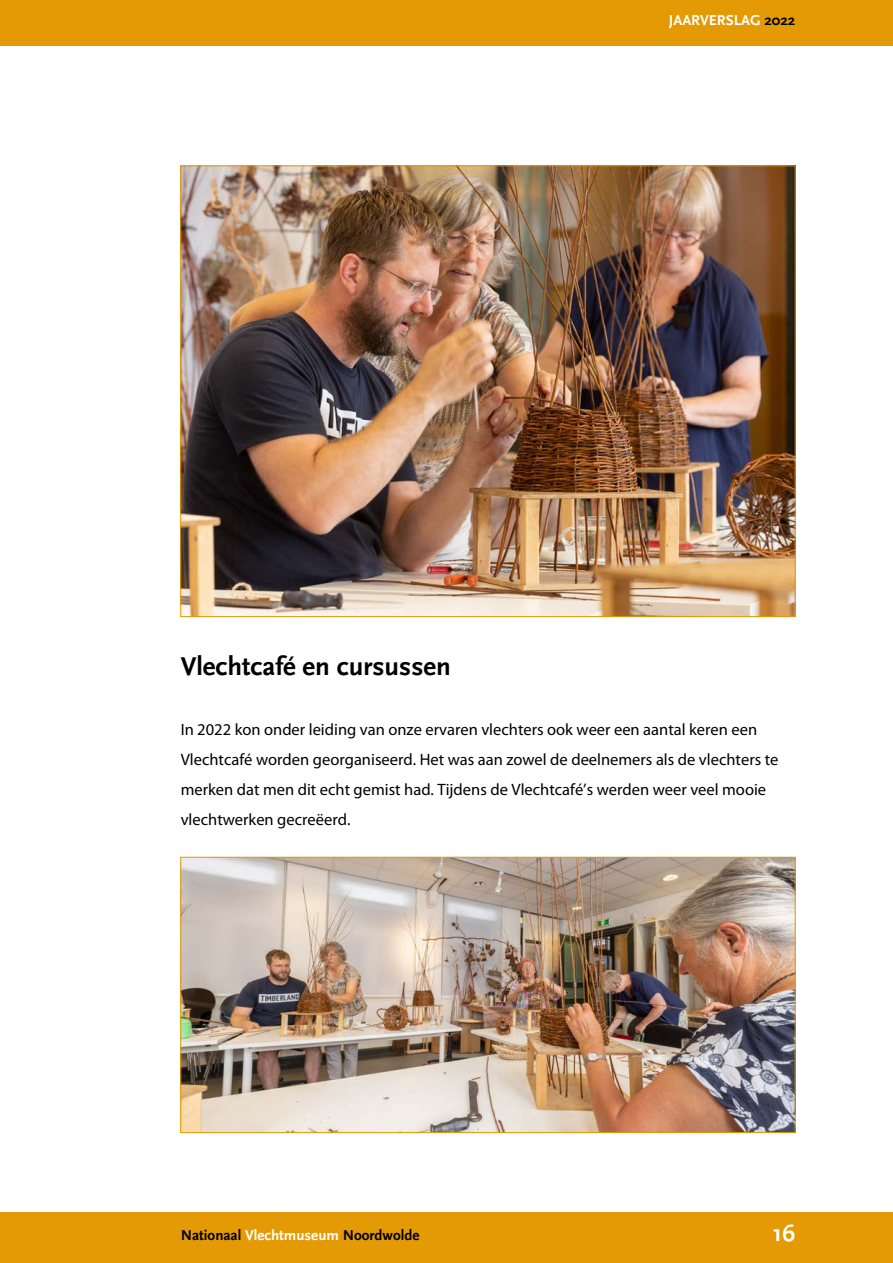
<style>
.page{position:relative;width:893px;height:1263px;background:#fff}
.page>*{position:absolute;margin:0;border:0;box-sizing:border-box;transform-origin:0 0}
.t1{font:700 27px "Scala Sans";color:#000}
.t2{font:700 24px "Scala Sans";color:#fff}
.t3{font:16.5px/30px "Myriad Pro";color:#000}
.t4{font:700 15px "Scala Sans";color:#000}
.t5{font:700 15px "Scala Sans";color:#fff}
.s1{color:#000}
.s2{color:#fff}
</style>
<div class="page">
<div style="left:0;top:1212px;width:893px;height:51px;background:#e49a04"></div>
<div style="left:0;top:0;width:893px;height:46px;background:#e49a04"></div>
<img style="left:182px;top:167px;width:611px;height:448px">
<img style="left:182px;top:859px;width:611px;height:272px">
<div style="left:180px;top:857px;width:615px;height:276px;border:1px solid #e49a04"></div>
<p class="t5" style="left:669px;top:12px;width:128px">JAARVERSLAG <span class="s1">2022</span></p>
<h1 class="t1" style="left:181px;top:652px;width:272px">Vlechtcafé en cursussen</h1>
<p class="t3" style="left:181px;top:714px;width:599px">In 2022 kon onder leiding van onze ervaren vlechters ook weer een aantal keren een Vlechtcafé worden georganiseerd. Het was aan zowel de deelnemers als de vlechters te merken dat men dit echt gemist had. Tijdens de Vlechtcafé’s werden weer veel mooie vlechtwerken gecreëerd.</p>
<p class="t4" style="left:181px;top:1227px;width:240px">Nationaal <span class="s2">Vlechtmuseum</span> Noordwolde</p>
<h2 class="t2" style="left:773px;top:1220px;width:24px">16</h2>
</div>
